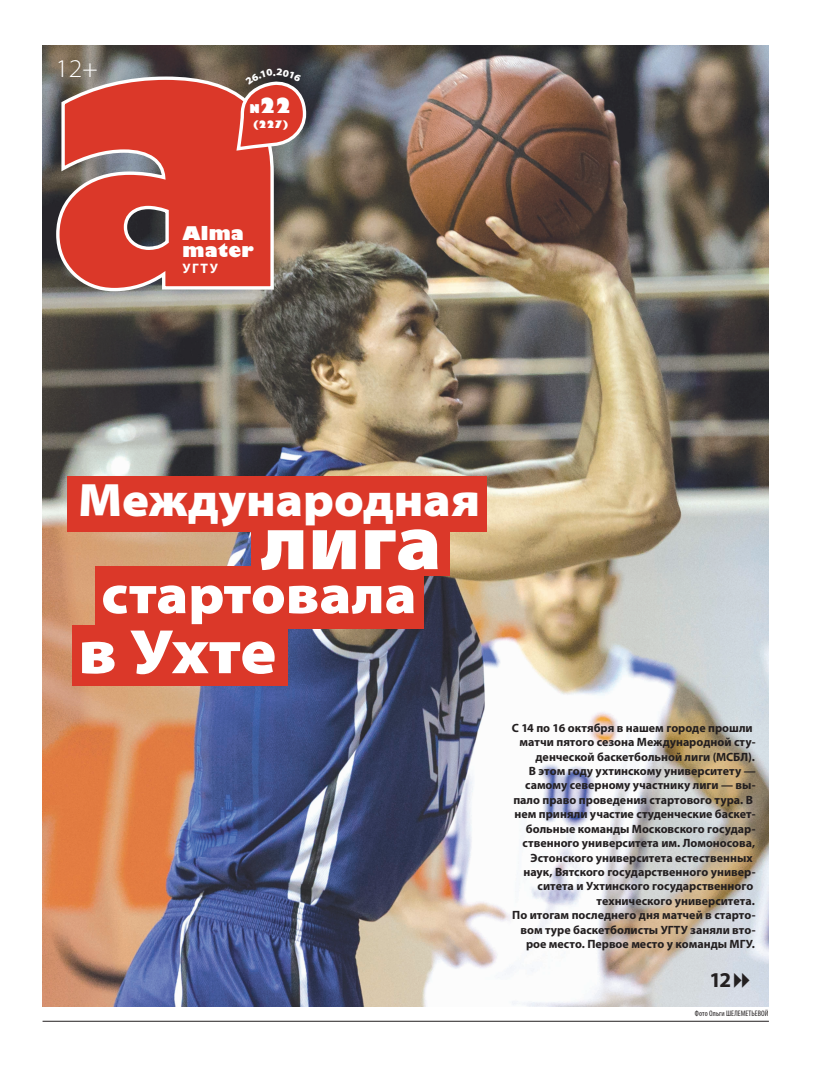
<style>
.page{position:relative;width:820px;height:1078px;background:#fff}
.page>*{position:absolute;margin:0;border:0;box-sizing:border-box;transform-origin:0 0}
.t1{font:900 semi-expanded 79px "Myriad Pro";color:#fff}
.t2{font:900 semi-expanded 63px "Myriad Pro";color:#fff}
.t3{font:900 semi-expanded 55px "Myriad Pro";color:#fff}
.t4{font:900 semi-expanded 47px "Myriad Pro";color:#fff}
.t5{font:300 semi-expanded 25.6px "Myriad Pro";color:#fff}
.t6{font:700 21.2px "Myriad Pro";color:#231f20}
.t7{font:800 20.3px "Gill Sans";color:#fff}
.t8{font:800 18.3px/16.9px "Gill Sans";letter-spacing:.01em;color:#fff}
.t9{font:700 13.8px "Myriad Pro";color:#fff}
.t10{font:700 12px/14.4px "Myriad Pro";color:#231f20;text-align:right}
.t11{font:800 10px "Gill Sans";color:#fff}
.t12{font:condensed 8px "Myriad Pro";letter-spacing:.01em;color:#231f20}
.s1{font-size:11.8px}
</style>
<div class="page">
<hr style="left:43px;top:1020px;width:725px;height:1px;background:#231f20">
<img style="left:43px;top:45px;width:725px;height:960px">
<svg style="left:54px;top:75px;width:221px;height:218px;background:#c84d41"></svg>
<div style="left:67px;top:475px;width:419px;height:56px;background:#db3829"></div>
<div style="left:251px;top:515px;width:198px;height:60px;background:#db3829"></div>
<div style="left:96px;top:565px;width:328px;height:63px;background:#db3829"></div>
<div style="left:72px;top:625px;width:216px;height:60px;background:#db3829"></div>
<svg style="left:734px;top:972px;width:15px;height:15px"></svg>
<svg style="left:234px;top:69px;width:74px;height:83px;background:#b0564e"></svg>
<h3 class="t5" style="left:55px;top:54px;width:44px">12+</h3>
<h3 class="t7" style="left:249px;top:93px;width:44px"><span class="s1">N</span>22</h3>
<p class="t11" style="left:253px;top:118px;width:37px">(227)</p>
<h3 class="t8" style="left:182px;top:226px;width:73px">Alma mater</h3>
<p class="t9" style="left:182px;top:260px;width:37px">УГТУ</p>
<h3 class="t4" style="left:78px;top:473px;width:403px">Международная</h3>
<h1 class="t1" style="left:261px;top:497px;width:182px">лига</h1>
<h3 class="t3" style="left:101px;top:563px;width:317px">стартовала</h3>
<h2 class="t2" style="left:78px;top:615px;width:199px">в Ухте</h2>
<p class="t10" style="left:511px;top:720px;width:245px">С 14 по 16 октября в нашем городе прошли матчи пятого сезона Международной сту&shy;денческой баскетбольной лиги (МСБЛ).<br>В этом году ухтинскому университету — самому северному участнику лиги — вы&shy;пало право проведения стартового тура. В нем приняли участие студенческие баскет&shy;больные команды Московского государ&shy;ственного университета им. Ломоносова, Эстонского университета естественных наук, Вятского государственного универ&shy;ситета и Ухтинского государственного технического университета.<br>По итогам последнего дня матчей в старто&shy;вом туре баскетболисты УГТУ заняли вто&shy;рое место. Первое место у команды МГУ.</p>
<h3 class="t6" style="left:709px;top:965px;width:23px">12</h3>
<p class="t12" style="left:694px;top:1008px;width:75px">Фото Ольги ШЕЛЕМЕТЬЕВОЙ</p>
</div>
